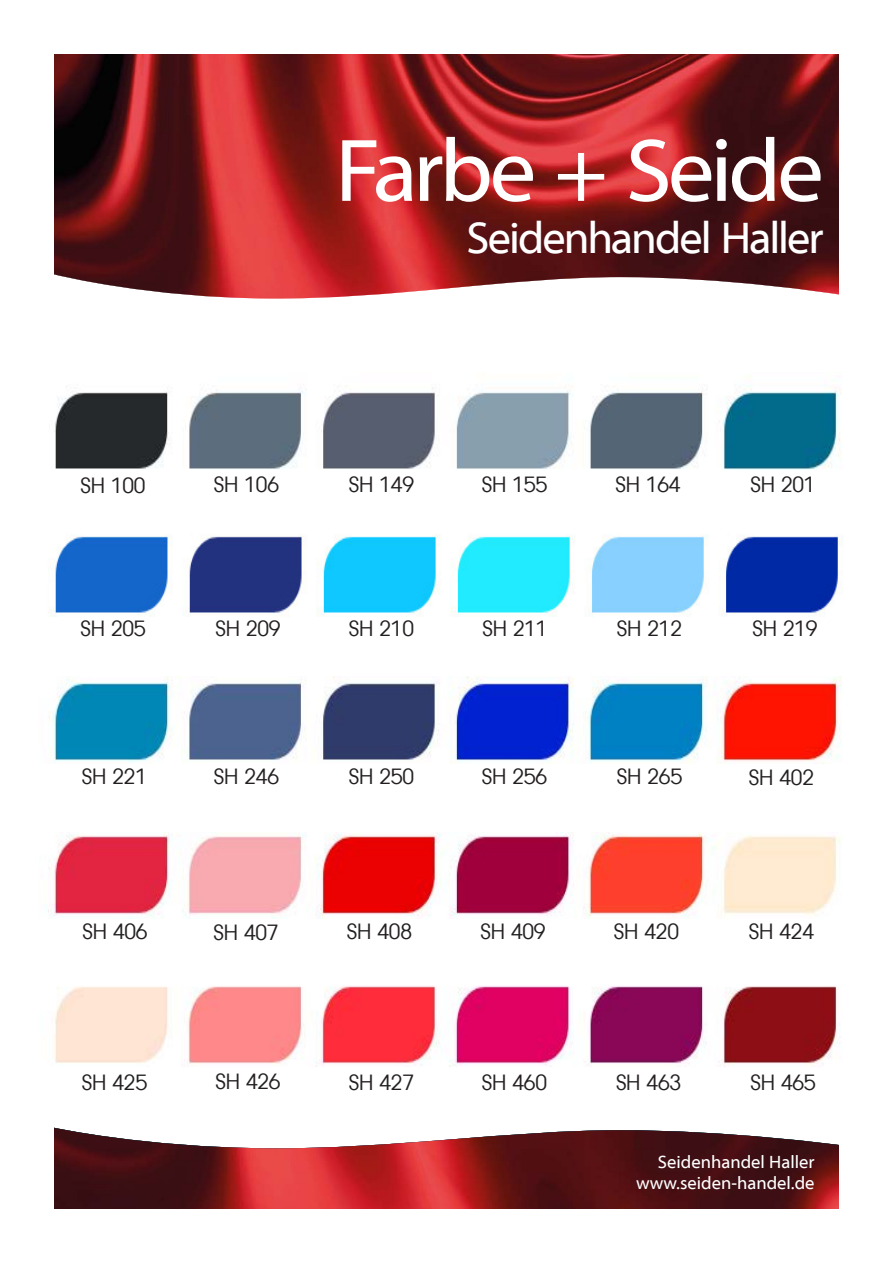
<style>
.page{position:relative;width:893px;height:1263px;background:#fff}
.page>*{position:absolute;margin:0;border:0;box-sizing:border-box;transform-origin:0 0}
.t1{font:89.85px "Myriad Web Pro";letter-spacing:-.045em;color:#fff}
.t2{font:44.85px "Myriad Web Pro";letter-spacing:-.045em;color:#fff}
.Headline_level_2{font:21px "Atlanta";letter-spacing:-.01em;color:#231f20}
.t3{font:18px/21px "Myriad Web Pro";color:#fff;text-align:right}
</style>
<div class="page">
<svg style="left:54px;top:54px;width:785px;height:245px;background:#872729"></svg>
<svg style="left:54px;top:1128px;width:785px;height:81px;background:#843739"></svg>
<img style="left:55px;top:377px;width:786px;height:93px">
<img style="left:49px;top:534px;width:793px;height:83px">
<img style="left:49px;top:677px;width:793px;height:87px">
<img style="left:45px;top:833px;width:795px;height:85px">
<img style="left:54px;top:986px;width:784px;height:81px">
<h1 class="t1" style="left:335px;top:122px;width:490px">Farbe + Seide</h1>
<h2 class="t2" style="left:467px;top:213px;width:359px">Seidenhandel Haller</h2>
<p class="Headline_level_2" style="left:80px;top:470px;width:67px">SH 100</p>
<p class="Headline_level_2" style="left:214px;top:470px;width:67px">SH 106</p>
<p class="Headline_level_2" style="left:349px;top:470px;width:67px">SH 149</p>
<p class="Headline_level_2" style="left:482px;top:470px;width:67px">SH 155</p>
<p class="Headline_level_2" style="left:615px;top:470px;width:67px">SH 164</p>
<p class="Headline_level_2" style="left:750px;top:470px;width:67px">SH 201</p>
<p class="Headline_level_2" style="left:80px;top:614px;width:67px">SH 205</p>
<p class="Headline_level_2" style="left:215px;top:614px;width:67px">SH 209</p>
<p class="Headline_level_2" style="left:349px;top:614px;width:67px">SH 210</p>
<p class="Headline_level_2" style="left:482px;top:613px;width:67px">SH 211</p>
<p class="Headline_level_2" style="left:617px;top:613px;width:67px">SH 212</p>
<p class="Headline_level_2" style="left:752px;top:613px;width:67px">SH 219</p>
<p class="Headline_level_2" style="left:82px;top:761px;width:67px">SH 221</p>
<p class="Headline_level_2" style="left:214px;top:762px;width:67px">SH 246</p>
<p class="Headline_level_2" style="left:349px;top:761px;width:67px">SH 250</p>
<p class="Headline_level_2" style="left:482px;top:762px;width:67px">SH 256</p>
<p class="Headline_level_2" style="left:617px;top:761px;width:67px">SH 265</p>
<p class="Headline_level_2" style="left:749px;top:762px;width:67px">SH 402</p>
<p class="Headline_level_2" style="left:82px;top:916px;width:67px">SH 406</p>
<p class="Headline_level_2" style="left:213px;top:917px;width:67px">SH 407</p>
<p class="Headline_level_2" style="left:347px;top:916px;width:67px">SH 408</p>
<p class="Headline_level_2" style="left:480px;top:916px;width:67px">SH 409</p>
<p class="Headline_level_2" style="left:614px;top:916px;width:67px">SH 420</p>
<p class="Headline_level_2" style="left:749px;top:916px;width:67px">SH 424</p>
<p class="Headline_level_2" style="left:82px;top:1068px;width:67px">SH 425</p>
<p class="Headline_level_2" style="left:215px;top:1067px;width:67px">SH 426</p>
<p class="Headline_level_2" style="left:349px;top:1068px;width:67px">SH 427</p>
<p class="Headline_level_2" style="left:482px;top:1067px;width:67px">SH 460</p>
<p class="Headline_level_2" style="left:616px;top:1068px;width:67px">SH 463</p>
<p class="Headline_level_2" style="left:750px;top:1067px;width:67px">SH 465</p>
<p class="t3" style="left:636px;top:1151px;width:180px">Seidenhandel Haller www.seiden-handel.de</p>
</div>
